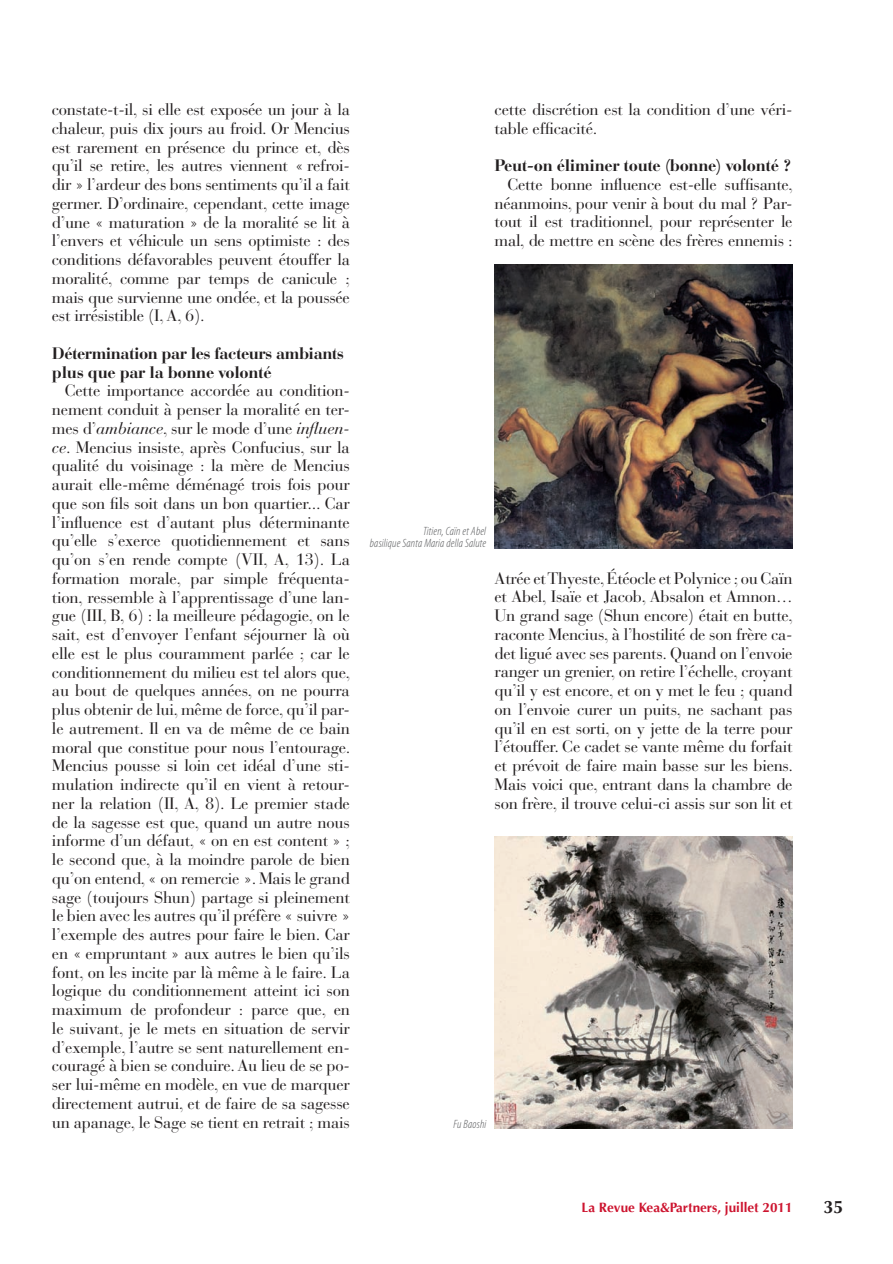
<style>
.page{position:relative;width:893px;height:1264px;background:#fff}
.page>*{position:absolute;margin:0;border:0;box-sizing:border-box;transform-origin:0 0}
.t1{font:700 18px "Optima";color:#231f20}
.t2{font:16.5px/18.8px "Bauer Bodoni Std";letter-spacing:-.02em;color:#231f20;text-align:justify}
.t3{font:700 16.5px/18.8px "Bauer Bodoni Std";letter-spacing:-.02em;color:#231f20}
.t4{font:700 13.5px "Optima";color:#cd142f}
.t5{font:italic 300 condensed 12px/12px "Myriad Pro";letter-spacing:.01em;color:#57585a;text-align:right}
.s1{font-style:italic}
</style>
<div class="page">
<img style="left:494px;top:264px;width:298px;height:284px">
<img style="left:494px;top:836px;width:298px;height:292px">
<p class="t2" style="left:52px;top:100px;width:299px">constate-t-il, si elle est exposée un jour à la chaleur, puis dix jours au froid. Or Mencius est rarement en présence du prince et, dès qu’il se retire, les autres viennent « refroi&shy;dir » l’ardeur des bons sentiments qu’il a fait germer. D’ordinaire, cependant, cette image d’une « maturation » de la moralité se lit à l’envers et véhicule un sens optimiste : des conditions défavorables peuvent étouffer la moralité, comme par temps de canicule ; mais que survienne une ondée, et la poussée est irrésistible (I, A, 6).</p>
<p class="t3" style="left:52px;top:344px;width:294px">Détermination par les facteurs ambiants plus que par la bonne volonté</p>
<p class="t2" style="left:52px;top:381px;width:300px;text-indent:13px">Cette importance accordée au condition&shy;nement conduit à penser la moralité en ter&shy;mes d’<span class="s1">ambiance</span>, sur le mode d’une <span class="s1">influen&shy;ce</span>. Mencius insiste, après Confucius, sur la qualité du voisinage : la mère de Mencius aurait elle-même déménagé trois fois pour que son fils soit dans un bon quartier... Car l’influence est d’autant plus déterminante qu’elle s’exerce quotidiennement et sans qu’on s’en rende compte (VII, A, 13). La formation morale, par simple fréquenta&shy;tion, ressemble à l’apprentissage d’une lan&shy;gue (III, B, 6) : la meilleure pédagogie, on le sait, est d’envoyer l’enfant séjourner là où elle est le plus couramment parlée ; car le conditionnement du milieu est tel alors que, au bout de quelques années, on ne pourra plus obtenir de lui, même de force, qu’il par&shy;le autrement. Il en va de même de ce bain moral que constitue pour nous l’entourage.<br>Mencius pousse si loin cet idéal d’une sti&shy;mulation indirecte qu’il en vient à retour&shy;ner la relation (II, A, 8). Le premier stade de la sagesse est que, quand un autre nous informe d’un défaut, « on en est content » ; le second que, à la moindre parole de bien qu’on entend, « on remercie ». Mais le grand sage (toujours Shun) partage si pleinement le bien avec les autres qu’il préfère « suivre » l’exemple des autres pour faire le bien. Car en « empruntant » aux autres le bien qu’ils font, on les incite par là même à le faire. La logique du conditionnement atteint ici son maximum de profondeur : parce que, en le suivant, je le mets en situation de servir d’exemple, l’autre se sent naturellement en&shy;couragé à bien se conduire. Au lieu de se po&shy;ser lui-même en modèle, en vue de marquer directement autrui, et de faire de sa sagesse un apanage, le Sage se tient en retrait ; mais</p>
<p class="t2" style="left:494px;top:100px;width:299px">cette discrétion est la condition d’une véri&shy;table efficacité.</p>
<p class="t3" style="left:494px;top:156px;width:299px">Peut-on éliminer toute (bonne) volonté ?</p>
<p class="t2" style="left:494px;top:175px;width:300px;text-indent:13px">Cette bonne influence est-elle suffisante, néanmoins, pour venir à bout du mal ? Par&shy;tout il est traditionnel, pour représenter le mal, de mettre en scène des frères ennemis :</p>
<p class="t5" style="left:369px;top:525px;width:118px">Titien, Caïn et Abel<br>basilique Santa Maria della Salute</p>
<p class="t2" style="left:494px;top:569px;width:300px">Atrée et Thyeste, Étéocle et Polynice ; ou Caïn et Abel, Isaïe et Jacob, Absalon et Amnon… Un grand sage (Shun encore) était en butte, raconte Mencius, à l’hostilité de son frère ca&shy;det ligué avec ses parents. Quand on l’envoie ranger un grenier, on retire l’échelle, croyant qu’il y est encore, et on y met le feu ; quand on l’envoie curer un puits, ne sachant pas qu’il en est sorti, on y jette de la terre pour l’étouffer. Ce cadet se vante même du forfait et prévoit de faire main basse sur les biens.<br>Mais voici que, entrant dans la chambre de son frère, il trouve celui-ci assis sur son lit et</p>
<p class="t5" style="left:453px;top:1118px;width:34px">Fu Baoshi</p>
<p class="t4" style="left:581px;top:1199px;width:212px">La Revue Kea&amp;Partners, juillet 2011</p>
<p class="t1" style="left:823px;top:1196px;width:22px">35</p>
</div>
